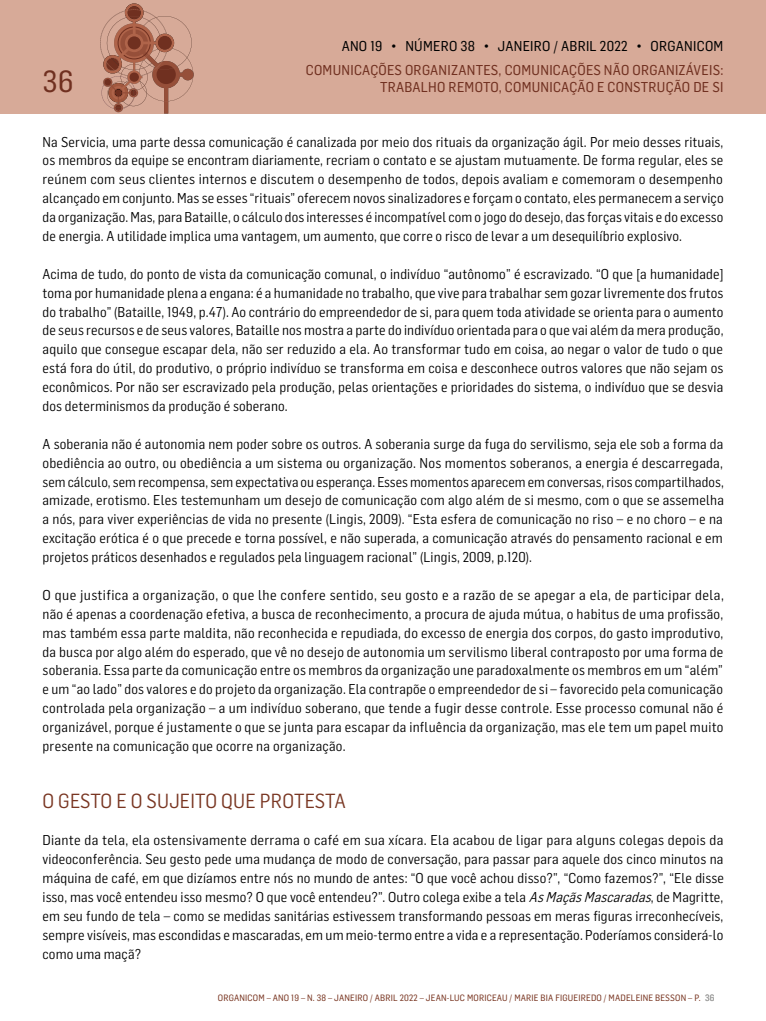
<style>
.page{position:relative;width:766px;height:1021px;background:#fff}
.page>*{position:absolute;margin:0;border:0;box-sizing:border-box;transform-origin:0 0}
.t1{font:30px "Flama Semicondensed Basic";color:#703020}
.t2{font:20px "Flama Semicondensed";letter-spacing:.01em;color:#793622}
.t3{font:14px/18.9px "Flama Semicondensed";letter-spacing:.01em;color:#000;text-align:justify}
.t4{font:14px/16.8px "Flama Semicondensed Basic";letter-spacing:.02em;color:#703020;text-align:right}
.t5{font:14px "Flama Semicondensed Basic";letter-spacing:.02em;color:#000}
.t6{font:9px "Flama Semicondensed Basic";letter-spacing:.02em;color:#793622}
.s1{font-style:italic}
.s2{color:#9d9d9c}
</style>
<div class="page">
<div style="left:0;top:0;width:765px;height:113px;background:#d7aa98"></div>
<svg style="left:100px;top:3px;width:93px;height:110px"></svg>
<div style="left:158px;top:36px;width:14px;height:14px;background:#703020;border-radius:50%"></div>
<div style="left:104px;top:79px;width:7px;height:7px;background:#703020;border-radius:3px"></div>
<div style="left:128px;top:36px;width:13px;height:13px;background:#703020;border-radius:50%"></div>
<div style="left:115px;top:89px;width:7px;height:7px;background:#703020;border-radius:3px"></div>
<div style="left:129px;top:72px;width:10px;height:10px;background:#703020;border-radius:5px"></div>
<h1 class="t1" style="left:43px;top:62px;width:33px">36</h1>
<p class="t5" style="left:341px;top:37px;width:383px">ANO 19 • NÚMERO 38 • JANEIRO / ABRIL 2022 • ORGANICOM</p>
<p class="t4" style="left:306px;top:61px;width:419px">COMUNICAÇÕES ORGANIZANTES, COMUNICAÇÕES NÃO ORGANIZÁVEIS:<br>TRABALHO REMOTO, COMUNICAÇÃO E CONSTRUÇÃO DE SI</p>
<p class="t3" style="left:43px;top:131px;width:682px">Na Servicia, uma parte dessa comunicação é canalizada por meio dos rituais da organização ágil. Por meio desses rituais, os membros da equipe se encontram diariamente, recriam o contato e se ajustam mutuamente. De forma regular, eles se reúnem com seus clientes internos e discutem o desempenho de todos, depois avaliam e comemoram o desempenho alcançado em conjunto. Mas se esses “rituais” oferecem novos sinalizadores e forçam o contato, eles permanecem a serviço da organização. Mas, para Bataille, o cálculo dos interesses é incompatível com o jogo do desejo, das forças vitais e do excesso de energia. A utilidade implica uma vantagem, um aumento, que corre o risco de levar a um desequilíbrio explosivo.</p>
<p class="t3" style="left:43px;top:264px;width:682px">Acima de tudo, do ponto de vista da comunicação comunal, o indivíduo “autônomo” é escravizado. “O que [a humanidade] toma por humanidade plena a engana: é a humanidade no trabalho, que vive para trabalhar sem gozar livremente dos frutos do trabalho” (Bataille, 1949, p. 47). Ao contrário do empreendedor de si, para quem toda atividade se orienta para o aumento de seus recursos e de seus valores, Bataille nos mostra a parte do indivíduo orientada para o que vai além da mera produção, aquilo que consegue escapar dela, não ser reduzido a ela. Ao transformar tudo em coisa, ao negar o valor de tudo o que está fora do útil, do produtivo, o próprio indivíduo se transforma em coisa e desconhece outros valores que não sejam os econômicos. Por não ser escravizado pela produção, pelas orientações e prioridades do sistema, o indivíduo que se desvia dos determinismos da produção é soberano.</p>
<p class="t3" style="left:43px;top:434px;width:682px">A soberania não é autonomia nem poder sobre os outros. A soberania surge da fuga do servilismo, seja ele sob a forma da obediência ao outro, ou obediência a um sistema ou organização. Nos momentos soberanos, a energia é descarregada, sem cálculo, sem recompensa, sem expectativa ou esperança. Esses momentos aparecem em conversas, risos compartilhados, amizade, erotismo. Eles testemunham um desejo de comunicação com algo além de si mesmo, com o que se assemelha a nós, para viver experiências de vida no presente (Lingis, 2009). “Esta esfera de comunicação no riso – e no choro – e na excitação erótica é o que precede e torna possível, e não superada, a comunicação através do pensamento racional e em projetos práticos desenhados e regulados pela linguagem racional” (Lingis, 2009, p. 120).</p>
<p class="t3" style="left:43px;top:585px;width:682px">O que justifica a organização, o que lhe confere sentido, seu gosto e a razão de se apegar a ela, de participar dela, não é apenas a coordenação efetiva, a busca de reconhecimento, a procura de ajuda mútua, o habitus de uma profissão, mas também essa parte maldita, não reconhecida e repudiada, do excesso de energia dos corpos, do gasto improdutivo, da busca por algo além do esperado, que vê no desejo de autonomia um servilismo liberal contraposto por uma forma de soberania. Essa parte da comunicação entre os membros da organização une paradoxalmente os membros em um “além” e um “ao lado” dos valores e do projeto da organização. Ela contrapõe o empreendedor de si – favorecido pela comunicação controlada pela organização – a um indivíduo soberano, que tende a fugir desse controle. Esse processo comunal não é organizável, porque é justamente o que se junta para escapar da influência da organização, mas ele tem um papel muito presente na comunicação que ocorre na organização.</p>
<h2 class="t2" style="left:43px;top:787px;width:305px">O GESTO E O SUJEITO QUE PROTESTA</h2>
<p class="t3" style="left:43px;top:830px;width:682px">Diante da tela, ela ostensivamente derrama o café em sua xícara. Ela acabou de ligar para alguns colegas depois da videoconferência. Seu gesto pede uma mudança de modo de conversação, para passar para aquele dos cinco minutos na máquina de café, em que dizíamos entre nós no mundo de antes: “O que você achou disso?”, “Como fazemos?”, “Ele disse isso, mas você entendeu isso mesmo? O que você entendeu?”. Outro colega exibe a tela <span class="s1">AsMaçãsMascaradas</span>, de Magritte, em seu fundo de tela – como se medidas sanitárias estivessem transformando pessoas em meras figuras irreconhecíveis, sempre visíveis, mas escondidas e mascaradas, em um meio-termo entre a vida e a representação. Poderíamos considerá-lo como uma maçã?</p>
<p class="t6" style="left:218px;top:992px;width:262px">ORGANICOM – ANO 19 – N. 38 – JANEIRO / ABRIL 2022 – JEAN-LUC MORICEA</p>
<p class="t6" style="left:502px;top:992px;width:24px">U / MARIE</p>
<p class="t6" style="left:540px;top:992px;width:38px">BIA FIGUEIRE</p>
<p class="t6" style="left:591px;top:992px;width:41px">DO / MADELEINE</p>
<p class="t6" style="left:655px;top:992px;width:60px">BESSON – P. <span class="s2">36</span></p>
</div>
